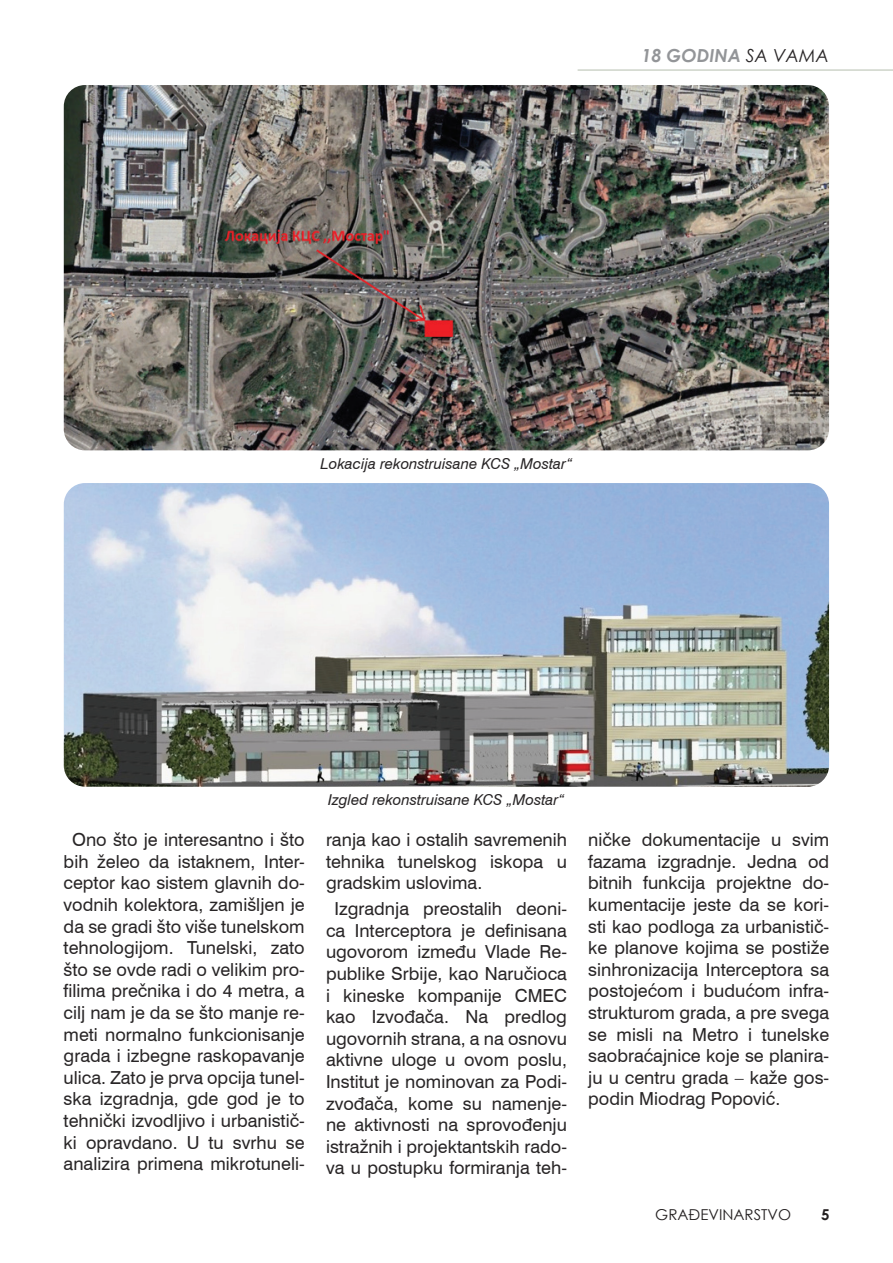
<style>
.page{position:relative;width:893px;height:1263px;background:#fff}
.page>*{position:absolute;margin:0;border:0;box-sizing:border-box;transform-origin:0 0}
.t1{font:18px/21.6px "Swiss 721 BT";color:#282526;text-align:center}
.t2{font:italic 700 18px "Century Gothic";color:#939598}
.t3{font:italic 15px "Swiss 721 BT";color:#282526}
.t4{font:15px "Century Gothic";color:#231f20}
.t5{font:700 15px "Century Gothic";color:#231f20}
.s1{font-weight:400;color:#282526}
</style>
<div class="page">
<img style="left:64px;top:85px;width:765px;height:365px">
<img style="left:64px;top:483px;width:765px;height:304px">
<hr style="left:578px;top:70px;width:315px;height:1px;background:#b5beae">
<p class="t2" style="left:641px;top:42px;width:189px">18 GODINA <span class="s1">SA VAMA</span></p>
<p class="t3" style="left:320px;top:454px;width:253px">Lokacija rekonstruisane KCS „Mostar“</p>
<p class="t3" style="left:328px;top:791px;width:238px">Izgled rekonstruisane KCS „Mostar“</p>
<p class="t1" style="left:64px;top:829px;width:243px">Ono što je interesantno i što bih želeo da istaknem, Inter&shy;ceptor kao sistem glavnih do&shy;vodnih kolektora, zamišljen je da se gradi što više tunelskom tehnologijom. Tunelski, zato što se ovde radi o velikim pro&shy;filima prečnika i do 4 metra, a cilj nam je da se što manje re&shy;meti normalno funkcionisanje grada i izbegne raskopavanje ulica. Zato je prva opcija tunel&shy;ska izgradnja, gde god je to tehnički izvodljivo i urbanistič&shy;ki opravdano. U tu svrhu se analizira primena mikrotuneli-</p>
<p class="t1" style="left:326px;top:829px;width:242px;text-align:justify">ranja kao i ostalih savremenih tehnika tunelskog iskopa u gradskim uslovima.</p>
<p class="t1" style="left:326px;top:898px;width:242px">Izgradnja preostalih deoni&shy;ca Interceptora je definisana ugovorom između Vlade Re&shy;publike Srbije, kao Naručioca i kineske kompanije CMEC kao Izvođača. Na predlog ugovornih strana, a na osnovu aktivne uloge u ovom poslu,<br>Institut je nominovan za Podi&shy;zvođača, kome su namenje&shy;ne aktivnosti na sprovođenju istražnih i projektantskih rado&shy;va u postupku formiranja teh-</p>
<p class="t1" style="left:588px;top:829px;width:242px;text-align:justify">ničke dokumentacije u svim fazama izgradnje. Jedna od bitnih funkcija projektne do&shy;kumentacije jeste da se kori&shy;sti kao podloga za urbanistič&shy;ke planove kojima se postiže sinhronizacija Interceptora sa postojećom i budućom infra&shy;strukturom grada, a pre svega se misli na Metro i tunelske saobraćajnice koje se planira&shy;ju u centru grada – kaže gos&shy;podin Miodrag Popović.</p>
<p class="t4" style="left:655px;top:1204px;width:137px">GRAĐEVINARSTVO</p>
<p class="t5" style="left:821px;top:1203px;width:10px">5</p>
</div>
